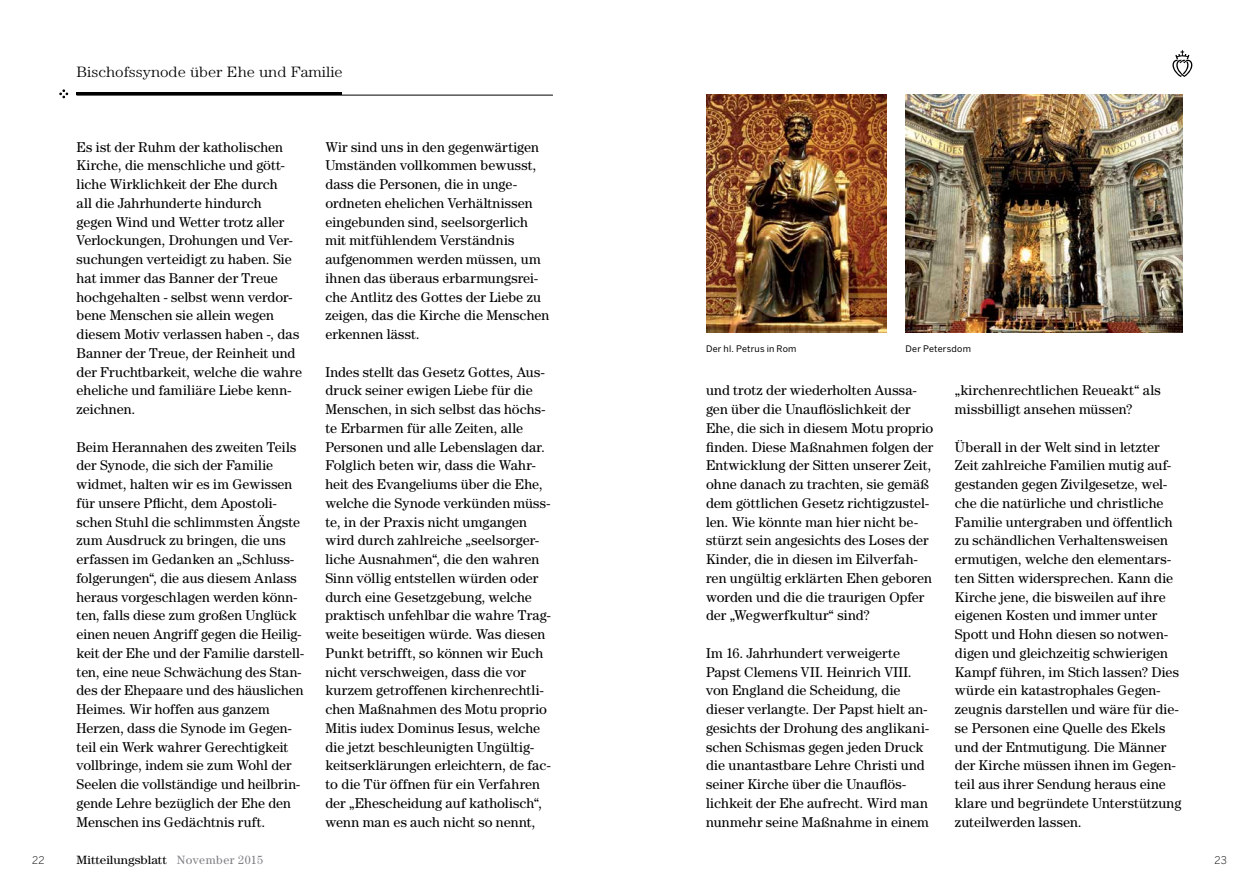
<style>
.page{position:relative;width:1259px;height:893px;background:#fff}
.page>*{position:absolute;margin:0;border:0;box-sizing:border-box;transform-origin:0 0}
.t1{font:300 15px "Century Std";color:#000;scale:1.09 1}
.t2{font:14.25px/18.8px "Century Std";letter-spacing:.005em;color:#000}
.t3{font:12px "Century Std";color:#000;scale:1.09 1}
.t4{font:300 10.5px "Benton Sans";color:#000}
.t5{font:9px "Benton Sans";letter-spacing:.02em;color:#000}
.s1{color:#807f83}
</style>
<div class="page">
<hr style="left:77px;top:93px;width:265px;height:2px;background:#000">
<img style="left:906px;top:95px;width:276px;height:238px">
<img style="left:706px;top:95px;width:181px;height:238px">
<svg style="left:1172px;top:50px;width:20px;height:27px"></svg>
<svg style="left:60px;top:90px;width:8px;height:8px"></svg>
<hr style="left:77px;top:95px;width:476px;height:1px;background:#000">
<p class="t1" style="left:77px;top:63px;width:246px">Bischofssynode über Ehe und Familie</p>
<p class="t2" style="left:77px;top:137px;width:227px">Es ist der Ruhm der katholischen<br>Kirche, die menschliche und gött&shy;liche Wirklichkeit der Ehe durch<br>all die Jahrhunderte hindurch<br>gegen Wind und Wetter trotz aller<br>Verlockungen, Drohungen und Ver&shy;suchungen verteidigt zu haben. Sie hat immer das Banner der Treue hochgehalten - selbst wenn verdor&shy;bene Menschen sie allein wegen diesem Motiv verlassen haben -, das<br>Banner der Treue, der Reinheit und der Fruchtbarkeit, welche die wahre eheliche und familiäre Liebe kenn&shy;zeichnen.</p>
<p class="t2" style="left:77px;top:437px;width:229px">Beim Herannahen des zweiten Teils der Synode, die sich der Familie widmet, halten wir es im Gewissen für unsere Pflicht, dem Apostoli&shy;schen Stuhl die schlimmsten Ängste zum Ausdruck zu bringen, die uns erfassen im Gedanken an „Schluss&shy;folgerungen“, die aus diesem Anlass heraus vorgeschlagen werden könn&shy;ten, falls diese zum großen Unglück einen neuen Angriff gegen die Heilig&shy;keit der Ehe und der Familie darstell&shy;ten, eine neue Schwächung des Stan&shy;des der Ehepaare und des häuslichen Heimes. Wir hoffen aus ganzem Herzen, dass die Synode im Gegen&shy;teil ein Werk wahrer Gerechtigkeit vollbringe, indem sie zum Wohl der Seelen die vollständige und heilbrin&shy;gende Lehre bezüglich der Ehe den Menschen ins Gedächtnis ruft.</p>
<p class="t2" style="left:325px;top:137px;width:225px">Wir sind uns in den gegenwärtigen<br>Umständen vollkommen bewusst, dass die Personen, die in unge&shy;ordneten ehelichen Verhältnissen eingebunden sind, seelsorgerlich mit mitfühlendem Verständnis aufgenommen werden müssen, um ihnen das überaus erbarmungsrei&shy;che Antlitz des Gottes der Liebe zu zeigen, das die Kirche die Menschen erkennen lässt.</p>
<p class="t2" style="left:325px;top:362px;width:227px">Indes stellt das Gesetz Gottes, Aus&shy;druck seiner ewigen Liebe für die Menschen, in sich selbst das höchs&shy;te Erbarmen für alle Zeiten, alle Personen und alle Lebenslagen dar.<br>Folglich beten wir, dass die Wahr&shy;heit des Evangeliums über die Ehe, welche die Synode verkünden müss&shy;te, in der Praxis nicht umgangen wird durch zahlreiche „seelsorger&shy;liche Ausnahmen“, die den wahren Sinn völlig entstellen würden oder durch eine Gesetzgebung, welche praktisch unfehlbar die wahre Trag&shy;weite beseitigen würde. Was diesen Punkt betrifft, so können wir Euch nicht verschweigen, dass die vor kurzem getroffenen kirchenrechtli&shy;chen Maßnahmen des Motu proprio Mitis iudex Dominus Iesus, welche die jetzt beschleunigten Ungültig&shy;keitserklärungen erleichtern, de fac&shy;to die Tür öffnen für ein Verfahren der „Ehescheidung auf katholisch“, wenn man es auch nicht so nennt,</p>
<p class="t5" style="left:706px;top:343px;width:92px">Der hl. Petrus in Rom</p>
<p class="t5" style="left:905px;top:343px;width:67px">Der Petersdom</p>
<p class="t2" style="left:706px;top:381px;width:229px">und trotz der wiederholten Aussa&shy;gen über die Unauflöslichkeit der Ehe, die sich in diesem Motu proprio finden. Diese Maßnahmen folgen der Entwicklung der Sitten unserer Zeit, ohne danach zu trachten, sie gemäß dem göttlichen Gesetz richtigzustel&shy;len. Wie könnte man hier nicht be&shy;stürzt sein angesichts des Loses der Kinder, die in diesen im Eilverfah&shy;ren ungültig erklärten Ehen geboren worden und die die traurigen Opfer der „Wegwerfkultur“ sind?</p>
<p class="t2" style="left:706px;top:643px;width:224px">Im 16. Jahrhundert verweigerte Papst Clemens VII. Heinrich VIII. von England die Scheidung, die dieser verlangte. Der Papst hielt an&shy;gesichts der Drohung des anglikani&shy;schen Schismas gegen jeden Druck die unantastbare Lehre Christi und seiner Kirche über die Unauflös&shy;lichkeit der Ehe aufrecht. Wird man nunmehr seine Maßnahme in einem</p>
<p class="t2" style="left:955px;top:381px;width:207px">„kirchenrechtlichen Reueakt“ als missbilligt ansehen müssen?</p>
<p class="t2" style="left:955px;top:437px;width:228px">Überall in der Welt sind in letzter Zeit zahlreiche Familien mutig auf&shy;gestanden gegen Zivilgesetze, wel&shy;che die natürliche und christliche Familie untergraben und öffentlich zu schändlichen Verhaltensweisen ermutigen, welche den elementars&shy;ten Sitten widersprechen. Kann die Kirche jene, die bisweilen auf ihre eigenen Kosten und immer unter Spott und Hohn diesen so notwen&shy;digen und gleichzeitig schwierigen Kampf führen, im Stich lassen? Dies würde ein katastrophales Gegen&shy;zeugnis darstellen und wäre für die&shy;se Personen eine Quelle des Ekels und der Entmutigung. Die Männer der Kirche müssen ihnen im Gegen&shy;teil aus ihrer Sendung heraus eine klare und begründete Unterstützung zuteilwerden lassen.</p>
<p class="t4" style="left:32px;top:854px;width:14px">22</p>
<p class="t3" style="left:77px;top:853px;width:173px">Mitteilungsblatt <span class="s1">November 2015</span></p>
<p class="t4" style="left:1214px;top:854px;width:14px">23</p>
</div>
